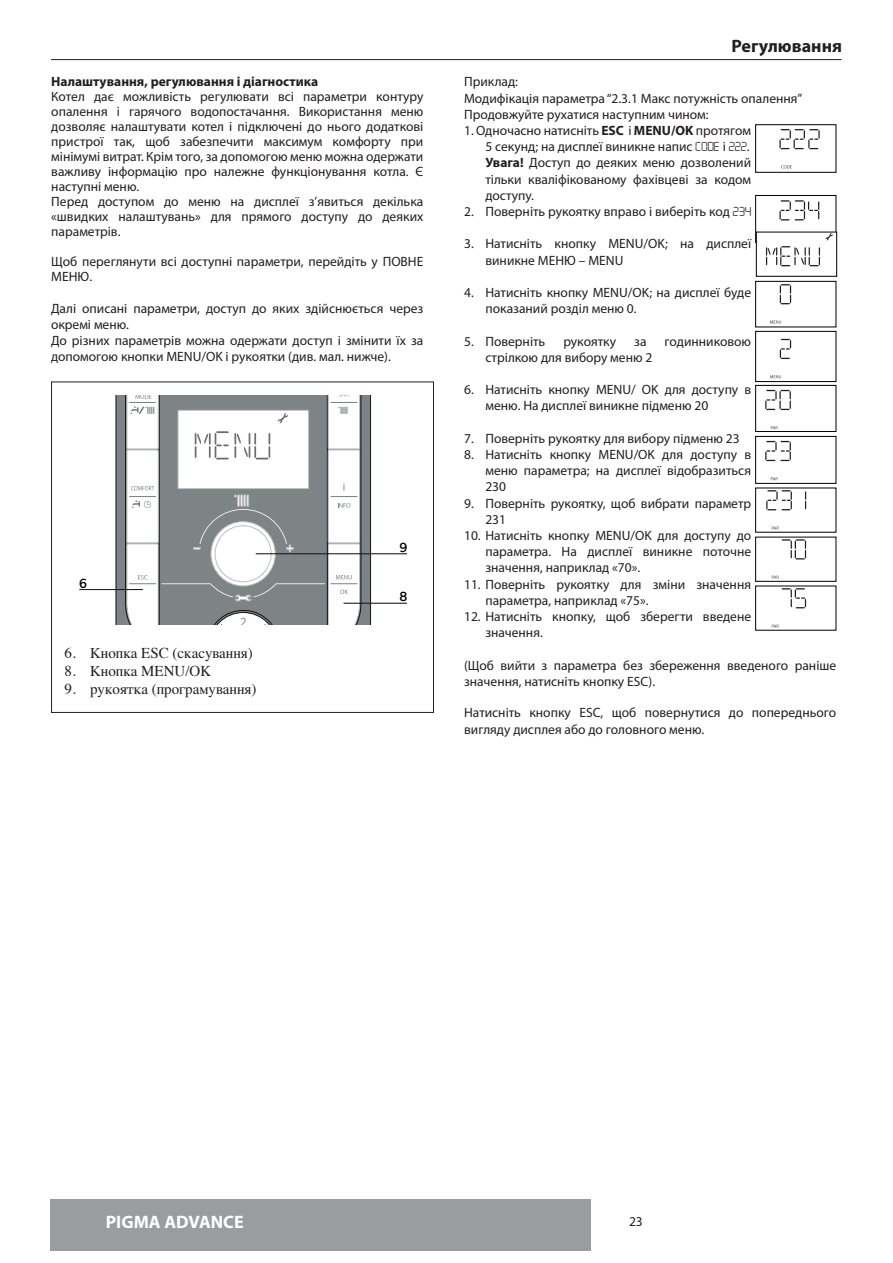
<style>
.page{position:relative;width:893px;height:1263px;background:#fff}
.page>*{position:absolute;margin:0;border:0;box-sizing:border-box;transform-origin:0 0}
.t1{font:700 18px "Myriad Pro";color:#fff}
.t2{font:700 18px "Myriad Pro";color:#231f20}
.t3{font:15px "Times";color:#231f20}
.t4{font:600 13.65px "Foundry Sterling";color:#000001}
.t5{font:13.5px/16.2px "Myriad Pro";color:#231f20}
.t6{font:700 13.5px "Myriad Pro";color:#231f20}
.t7{font:12px "Foundry Sterling";color:#66696a}
.s1{font-weight:700}
.s2{font-family:"LED Font"}
</style>
<div class="page">
<hr style="left:51px;top:59px;width:790px;height:1px;background:#231f20">
<div style="left:51px;top:1200px;width:540px;height:51px;background:#9a9c9f"></div>
<div style="left:51px;top:382px;width:383px;height:331px;border:1px solid #231f20"></div>
<svg style="left:115px;top:395px;width:256px;height:230px"></svg>
<hr style="left:327px;top:395px;width:1px;height:230px;background:#111314">
<hr style="left:159px;top:395px;width:1px;height:230px;background:#111314">
<div style="left:328px;top:450px;width:32px;height:93px;background:#fff"></div>
<div style="left:328px;top:450px;width:32px;height:93px;border:1px solid #bbbdbd"></div>
<div style="left:127px;top:450px;width:31px;height:93px;background:#fff"></div>
<div style="left:127px;top:450px;width:31px;height:93px;border:1px solid #bbbdbd"></div>
<hr style="left:361px;top:395px;width:1px;height:208px;background:#111314">
<hr style="left:125px;top:395px;width:1px;height:208px;background:#111314">
<div style="left:178px;top:410px;width:130px;height:79px;background:#fff"></div>
<div style="left:178px;top:410px;width:131px;height:79px;border:1px solid #bbbdbd"></div>
<svg style="left:127px;top:395px;width:31px;height:54px"></svg>
<svg style="left:328px;top:395px;width:32px;height:54px"></svg>
<svg style="left:125px;top:483px;width:236px;height:142px"></svg>
<hr style="left:79px;top:589px;width:64px;height:1px;background:#111314">
<hr style="left:344px;top:603px;width:63px;height:1px;background:#111314">
<hr style="left:256px;top:553px;width:151px;height:1px;background:#111314">
<svg style="left:278px;top:413px;width:10px;height:10px"></svg>
<svg style="left:195px;top:431px;width:75px;height:28px"></svg>
<svg style="left:770px;top:375px;width:12px;height:4px"></svg>
<svg style="left:780px;top:339px;width:11px;height:20px"></svg>
<div style="left:755px;top:331px;width:81px;height:51px;border:1px solid #000"></div>
<svg style="left:771px;top:426px;width:7px;height:3px"></svg>
<svg style="left:765px;top:390px;width:26px;height:20px"></svg>
<div style="left:755px;top:385px;width:81px;height:47px;border:1px solid #000"></div>
<svg style="left:770px;top:477px;width:8px;height:4px"></svg>
<svg style="left:765px;top:441px;width:26px;height:20px"></svg>
<div style="left:755px;top:436px;width:81px;height:48px;border:1px solid #000"></div>
<svg style="left:772px;top:526px;width:7px;height:4px"></svg>
<svg style="left:805px;top:491px;width:1px;height:18px"></svg>
<svg style="left:766px;top:490px;width:26px;height:20px"></svg>
<svg style="left:772px;top:576px;width:7px;height:3px"></svg>
<svg style="left:781px;top:539px;width:25px;height:20px"></svg>
<svg style="left:772px;top:624px;width:7px;height:4px"></svg>
<svg style="left:781px;top:588px;width:25px;height:20px"></svg>
<svg style="left:781px;top:165px;width:11px;height:4px"></svg>
<svg style="left:779px;top:129px;width:41px;height:20px"></svg>
<div style="left:755px;top:124px;width:81px;height:49px;border:1px solid #000"></div>
<svg style="left:779px;top:200px;width:40px;height:20px"></svg>
<div style="left:755px;top:195px;width:81px;height:48px;border:1px solid #000"></div>
<div style="left:756px;top:232px;width:81px;height:44px;background:#fff"></div>
<svg style="left:825px;top:234px;width:8px;height:6px"></svg>
<svg style="left:766px;top:246px;width:54px;height:20px"></svg>
<div style="left:756px;top:232px;width:81px;height:44px;border:1px solid #000"></div>
<svg style="left:756px;top:320px;width:80px;height:8px"></svg>
<svg style="left:780px;top:284px;width:11px;height:20px"></svg>
<div style="left:755px;top:281px;width:81px;height:46px;border:1px solid #000"></div>
<p class="t6" style="left:51px;top:74px;width:268px">Налаштування, регулювання і діагностика</p>
<p class="t5" style="left:51px;top:90px;width:374px;line-height:15px">Котел дає можливість регулювати всі параметри контуру опалення і гарячого водопостачання. Використання меню дозволяє налаштувати котел і підключені до нього додаткові пристрої так, щоб забезпечити максимум комфорту при мінімумі витрат. Крім того, за допомогою меню можна одержати важливу інформацію про належне функціонування котла. Є наступні меню.<br>Перед доступом до меню на дисплеї з’явиться декілька «швидких налаштувань» для прямого доступу до деяких параметрів.</p>
<p class="t5" style="left:51px;top:255px;width:374px;line-height:15px">Щоб переглянути всі доступні параметри, перейдіть у ПОВНЕ<br>МЕНЮ.</p>
<p class="t5" style="left:51px;top:300px;width:374px">Далі описані параметри, доступ до яких здійснюється через окремі меню.<br>До різних параметрів можна одержати доступ і змінити їх за допомогою кнопки MENU/OK і рукоятки (див. мал. нижче).</p>
<p class="t4" style="left:79px;top:573px;width:10px">6</p>
<p class="t7" style="left:240px;top:614px;width:9px">2</p>
<p class="t3" style="left:65px;top:639px;width:190px">6. Кнопка ESC (скасування)</p>
<p class="t3" style="left:65px;top:657px;width:148px">8. Кнопка MENU/OK</p>
<p class="t3" style="left:65px;top:675px;width:193px">9. рукоятка (програмування)</p>
<p class="t4" style="left:399px;top:537px;width:10px">9</p>
<p class="t4" style="left:399px;top:587px;width:10px">8</p>
<h1 class="t2" style="left:732px;top:36px;width:112px">Регулювання</h1>
<p class="t5" style="left:464px;top:74px;width:340px">Приклад:<br>Модифікація параметра “2.3.1 Макс потужність опалення”<br>Продовжуйте рухатися наступним чином:</p>
<p class="t5" style="left:485px;top:123px;width:267px;text-align:justify;text-indent:-21px">1. Одночасно натисніть <span class="s1">ESC</span> і <span class="s1">MENU/OK</span> протягом 5 секунд; на дисплеї виникне напис <span class="s2">CODE</span> і <span class="s2">222</span>.<br><span class="s1">Увага!</span> Доступ до деяких меню дозволений тільки кваліфікованому фахівцеві за кодом доступу.</p>
<p class="t5" style="left:464px;top:204px;width:288px">2. Поверніть рукоятку вправо і виберіть код <span class="s2">234</span></p>
<p class="t5" style="left:485px;top:236px;width:267px;text-indent:-21px">3. Натисніть кнопку MENU/OK; на дисплеї виникне МЕНЮ – MENU</p>
<p class="t5" style="left:485px;top:285px;width:267px;text-indent:-21px">4. Натисніть кнопку MENU/OK; на дисплеї буде показаний розділ меню 0.</p>
<p class="t5" style="left:464px;top:333px;width:83px">5. Поверніть</p>
<p class="t5" style="left:563px;top:333px;width:54px">рукоятку</p>
<p class="t5" style="left:634px;top:333px;width:14px">за</p>
<p class="t5" style="left:665px;top:333px;width:88px">годинниковою</p>
<p class="t5" style="left:485px;top:349px;width:168px">стрілкою для вибору меню 2</p>
<p class="t5" style="left:485px;top:382px;width:267px;text-indent:-21px">6. Натисніть кнопку MENU/ OK для доступу в меню. На дисплеї виникне підменю 20</p>
<p class="t5" style="left:464px;top:430px;width:277px">7. Поверніть рукоятку для вибору підменю 23</p>
<p class="t5" style="left:485px;top:447px;width:267px;text-align:justify;text-indent:-21px">8. Натисніть кнопку MENU/OK для доступу в меню параметра; на дисплеї відобразиться 230</p>
<p class="t5" style="left:485px;top:495px;width:267px;text-indent:-21px">9. Поверніть рукоятку, щоб вибрати параметр<br>231</p>
<p class="t5" style="left:485px;top:528px;width:267px;text-align:justify;text-indent:-21px">10. Натисніть кнопку MENU/OK для доступу до параметра. На дисплеї виникне поточне значення, наприклад «70».</p>
<p class="t5" style="left:485px;top:576px;width:267px;text-indent:-21px">11. Поверніть рукоятку для зміни значення параметра, наприклад «75».</p>
<p class="t5" style="left:485px;top:609px;width:267px;text-indent:-21px">12. Натисніть кнопку, щоб зберегти введене значення.</p>
<p class="t5" style="left:464px;top:657px;width:374px">(Щоб вийти з параметра без збереження введеного раніше значення, натисніть кнопку ESC).</p>
<p class="t5" style="left:464px;top:705px;width:374px">Натисніть кнопку ESC, щоб повернутися до попереднього вигляду дисплея або до головного меню.</p>
<h1 class="t1" style="left:106px;top:1212px;width:139px">PIGMA ADVANCE</h1>
<p class="t5" style="left:629px;top:1214px;width:15px">23</p>
</div>
